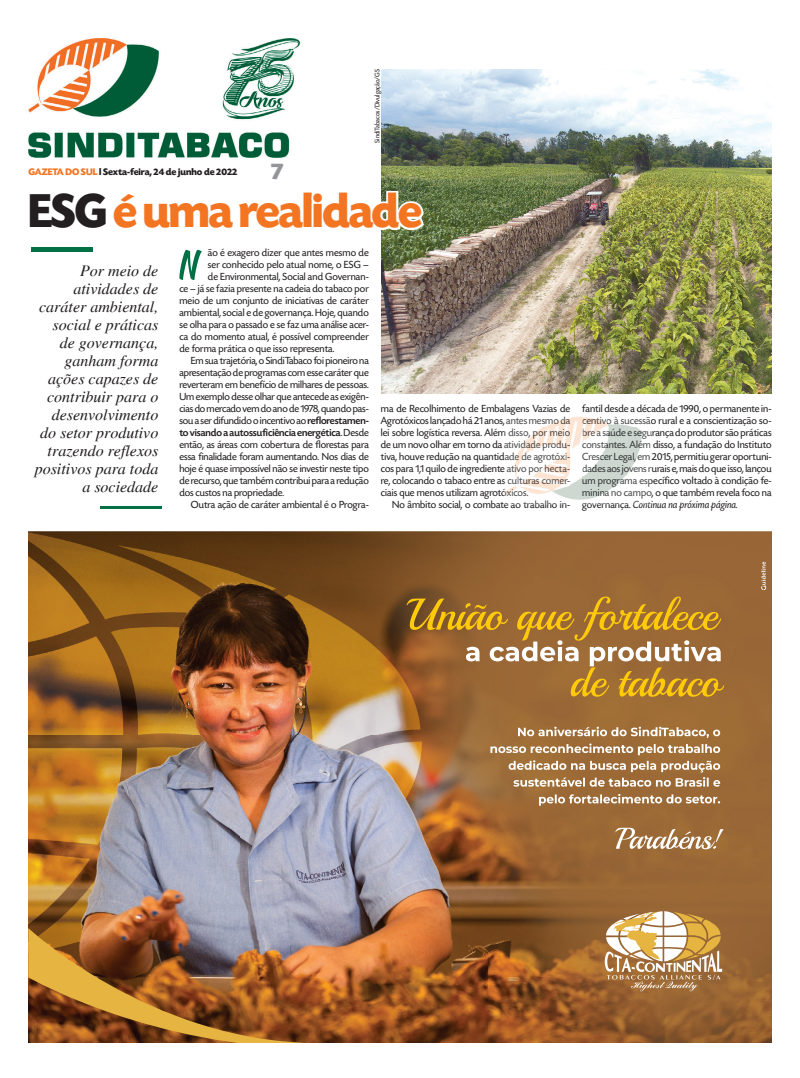
<style>
.page{position:relative;width:800px;height:1078px;background:#fff}
.page>*{position:absolute;margin:0;border:0;box-sizing:border-box;transform-origin:0 0}
.t1{font:700 50px "Today SHOP";letter-spacing:-.02em;color:#f47521}
.t2{font:700 24px "Today SHOP";color:#939598}
.t3{font:italic 16px/18px "Tribune";color:#231f20;text-align:right}
.t4{font:10.8px "Today SHOP";letter-spacing:.005em;color:#231f20}
.t5{font:500 10.8px "Today SHOP";color:#231f20}
.t6{font:italic 10.8px "Today SHOP";letter-spacing:.01em;color:#231f20}
.t7{font:700 10px "Today SHOP";color:#231f20}
.t8{font:7px "Today SHOP";color:#231f20}
.s1{color:#f47521}
.s2{color:#231f20}
.s3{color:#fff}
.s4{font-weight:500}
.s5{font-weight:400}
.s6{color:#4b4c4d}
.s7{color:#4c4340}
.s8{color:#4c423e}
.s9{color:#333736}
.s10{font-style:normal;color:#4b4c4d}
</style>
<div class="page">
<hr style="left:31px;top:247px;width:61px;height:4px;background:#017045">
<hr style="left:100px;top:506px;width:62px;height:2px;background:#017045">
<svg style="left:179px;top:250px;width:23px;height:30px"></svg>
<img style="left:28px;top:38px;width:273px;height:120px">
<img style="left:512px;top:416px;width:128px;height:84px">
<img style="left:512px;top:416px;width:58px;height:70px">
<img style="left:505px;top:488px;width:23px;height:11px">
<img style="left:582px;top:416px;width:58px;height:10px">
<img style="left:582px;top:428px;width:60px;height:22px">
<img style="left:582px;top:452px;width:58px;height:47px">
<img style="left:28px;top:532px;width:743px;height:510px">
<svg style="left:761px;top:561px;width:5px;height:29px"></svg>
<svg style="left:28px;top:927px;width:286px;height:115px;background:#986333"></svg>
<svg style="left:604px;top:911px;width:118px;height:80px"></svg>
<svg style="left:518px;top:726px;width:202px;height:11px"></svg>
<svg style="left:490px;top:743px;width:230px;height:43px;background:#b48d64"></svg>
<svg style="left:539px;top:793px;width:181px;height:12px"></svg>
<svg style="left:615px;top:827px;width:108px;height:22px"></svg>
<svg style="left:406px;top:596px;width:318px;height:100px;background:#ac7c3b"></svg>
<img style="left:381px;top:69px;width:390px;height:324px">
<p class="t8" style="left:374px;top:143px;width:75px;rotate:-90deg">SindiTabacos/Divulgação/GS</p>
<p class="t2" style="left:271px;top:163px;width:14px">7</p>
<p class="t7" style="left:28px;top:168px;width:210px"><span class="s1">GAZETA DO SUL</span> l Sexta-feira, 24 de junho de 2022</p>
<p class="t1" style="left:28px;top:193px;width:395px"><span class="s2">ESG</span> é uma real<span class="s3">i</span>dade</p>
<p class="t3" style="left:35px;top:261px;width:125px">Por meio de atividades de caráter ambiental, social e práticas de governança, ganham forma ações capazes de contribuir para o desenvolvimento do setor produtivo trazendo reflexos positivos para toda a sociedade</p>
<p class="t4" style="left:208px;top:248px;width:162px">ão é exagero dizer que antes mesmo de</p>
<p class="t4" style="left:208px;top:260px;width:162px">ser conhecido pelo atual nome, o ESG –</p>
<p class="t4" style="left:208px;top:272px;width:162px">de Environmental, Social and Governan-</p>
<p class="t4" style="left:179px;top:284px;width:191px">ce – já se fazia presente na cadeia do tabaco por</p>
<p class="t4" style="left:179px;top:296px;width:191px">meio de um conjunto de iniciativas de caráter</p>
<p class="t4" style="left:179px;top:308px;width:191px">ambiental, social e de governança. Hoje, quando</p>
<p class="t4" style="left:179px;top:320px;width:191px">se olha para o passado e se faz uma análise acer-</p>
<p class="t4" style="left:179px;top:332px;width:191px">ca do momento atual, é possível compreender</p>
<p class="t4" style="left:179px;top:344px;width:156px">de forma prática o que isso representa.</p>
<p class="t4" style="left:191px;top:356px;width:179px">Em sua trajetória, o SindiTabaco foi pioneiro na</p>
<p class="t4" style="left:179px;top:368px;width:191px">apresentação de programas com esse caráter que</p>
<p class="t4" style="left:179px;top:380px;width:191px">reverteram em benefício de milhares de pessoas.</p>
<p class="t4" style="left:179px;top:392px;width:191px">Um exemplo desse olhar que antecede as exigên-</p>
<p class="t4" style="left:179px;top:404px;width:191px">cias do mercado vem do ano de 1978, quando pas-</p>
<p class="t4" style="left:179px;top:416px;width:191px">sou a ser difundido o incentivo ao <span class="s4">reflorestamen-</span></p>
<p class="t5" style="left:179px;top:428px;width:191px">to visando a autossuficiência energética<span class="s5">. Desde</span></p>
<p class="t4" style="left:179px;top:440px;width:191px">então, as áreas com cobertura de florestas para</p>
<p class="t4" style="left:179px;top:452px;width:191px">essa finalidade foram aumentando. Nos dias de</p>
<p class="t4" style="left:179px;top:464px;width:191px">hoje é quase impossível não se investir neste tipo</p>
<p class="t4" style="left:179px;top:476px;width:191px">de recurso, que também contribui para a redução</p>
<p class="t4" style="left:179px;top:488px;width:106px">dos custos na propriedade.</p>
<p class="t4" style="left:191px;top:500px;width:179px">Outra ação de caráter ambiental é o Progra-</p>
<p class="t4" style="left:381px;top:404px;width:191px">ma de Recolhimento de Embalagens Vazias de</p>
<p class="t4" style="left:381px;top:416px;width:191px">Agrotóxicos lançado há 21 anos<span class="s6">, antes mesmo da</span></p>
<p class="t4" style="left:381px;top:428px;width:191px">lei sobre logística reversa. Alé<span class="s6">m disso, p</span><span class="s7">or</span> <span class="s6">meio</span></p>
<p class="t4" style="left:381px;top:440px;width:191px">de um novo olhar em torno da<span class="s6">ativida</span><span class="s8">de</span> <span class="s6">p</span><span class="s8">rodu-</span></p>
<p class="t4" style="left:381px;top:452px;width:191px">tiva, houve redução na quanti<span class="s6">dade</span> <span class="s8">de</span> <span class="s6">agrotóxi-</span></p>
<p class="t4" style="left:381px;top:464px;width:191px">cos para 1,1 quilo de ingredient<span class="s6">e ativo por hecta-</span></p>
<p class="t4" style="left:381px;top:476px;width:191px">re, colocando o tabaco entre a<span class="s6">s culturas</span> <span class="s8">comer</span><span class="s6">-</span></p>
<p class="t4" style="left:381px;top:488px;width:149px">ciais que menos utilizam agrot<span class="s6">óx</span><span class="s8">ic</span><span class="s6">os.</span></p>
<p class="t4" style="left:392px;top:500px;width:179px">No âmbito social, o combat<span class="s6">e ao trabalho in</span>-</p>
<p class="t4" style="left:582px;top:404px;width:191px">fantil desde a década de 1990, o permanente in-</p>
<p class="t4" style="left:582px;top:416px;width:191px"><span class="s8">ce</span><span class="s6">ntivo à sucessã</span>o rural e a conscientização so-</p>
<p class="t4" style="left:582px;top:428px;width:191px"><span class="s6">br</span><span class="s8">e a</span> <span class="s6">sa</span><span class="s9">úde e se</span><span class="s6">gu</span>rança do produtor são práticas</p>
<p class="t4" style="left:582px;top:440px;width:191px"><span class="s6">consta</span><span class="s9">ntes. Alé</span><span class="s6">m</span> disso, a fundação do Instituto</p>
<p class="t4" style="left:582px;top:452px;width:191px"><span class="s6">Cresc</span><span class="s9">er Legal,</span> <span class="s6">em</span>2015, permitiu gerar oportuni-</p>
<p class="t4" style="left:582px;top:464px;width:191px"><span class="s6">dad</span><span class="s9">es aos jov</span><span class="s6">ens r</span>urais e, mais do que isso, lançou</p>
<p class="t4" style="left:582px;top:476px;width:191px"><span class="s9">um progra</span><span class="s6">ma esp</span>ecífico voltado à condição fe-</p>
<p class="t4" style="left:582px;top:488px;width:191px"><span class="s9">minina</span> <span class="s6">no campo</span>, o que também revela foco na</p>
<p class="t4" style="left:629px;top:500px;width:3px">.</p>
<p class="t6" style="left:582px;top:500px;width:157px"><span class="s10">governança</span> <span class="s6">Cont</span>inua na próxima página.</p>
</div>
